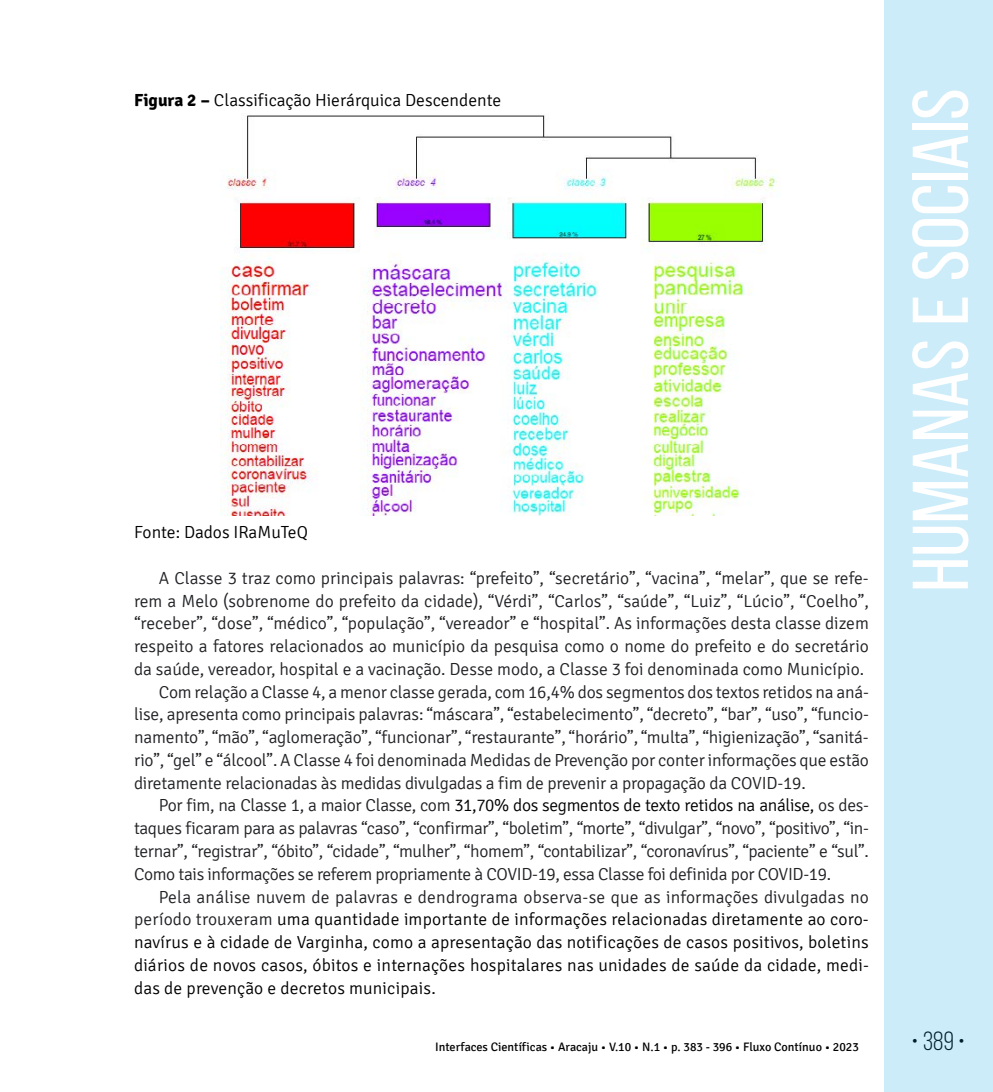
<style>
.page{position:relative;width:993px;height:1092px;background:#fff}
.page>*{position:absolute;margin:0;border:0;box-sizing:border-box;transform-origin:0 0}
.t1{font:78.75px "Bebas Neue";color:#fff;scale:1.09 1}
.t2{font:26.25px "Bebas Neue";color:#000}
.t3{font:300 17.5px "Signika";letter-spacing:-.01em;color:#202124}
.t4{font:300 17.5px "Signika";letter-spacing:.01em;color:#000}
.t5{font:300 17.5px "Signika";letter-spacing:-.02em;color:#000}
.t6{font:300 17.5px "Signika";letter-spacing:.01em;color:#202124}
.t7{font:12.25px "Signika";color:#000}
.s1{font-weight:700}
.s2{color:#202124}
</style>
<div class="page">
<div style="left:883px;top:0;width:109px;height:1091px;background:#cdecf9"></div>
<img style="left:220px;top:115px;width:559px;height:400px">
<p class="t4" style="left:134px;top:90px;width:368px"><span class="s1">Figura 2 –</span> Classificação Hierárquica Descendente</p>
<p class="t4" style="left:134px;top:523px;width:175px">Fonte: Dados IRaMuTeQ</p>
<p class="t3" style="left:159px;top:568px;width:711px">A Classe 3 traz como principais palavras: “prefeito”, “secretário”, “vacina”, “melar”, que se refe-</p>
<p class="t3" style="left:134px;top:591px;width:736px">rem a Melo (sobrenome do prefeito da cidade), “Vérdi”, “Carlos”, “saúde”, “Luiz”, “Lúcio”, “Coelho”,</p>
<p class="t3" style="left:134px;top:614px;width:736px">“receber”, “dose”, “médico”, “população”, “vereador” e “hospital”. As informações desta classe dizem</p>
<p class="t3" style="left:134px;top:636px;width:736px">respeito a fatores relacionados ao município da pesquisa como o nome do prefeito e do secretário</p>
<p class="t3" style="left:134px;top:659px;width:731px">da saúde, vereador, hospital e a vacinação. Desse modo, a Classe 3 foi denominada como Município.</p>
<p class="t3" style="left:159px;top:682px;width:711px">Com relação a Classe 4, a menor classe gerada, com 16,4% dos segmentos dos textos retidos na aná-</p>
<p class="t3" style="left:134px;top:705px;width:736px">lise, apresenta como principais palavras: “máscara”, “estabelecimento”, “decreto”, “bar”, “uso”, “funcio-</p>
<p class="t3" style="left:134px;top:727px;width:736px">namento”, “mão”, “aglomeração”, “funcionar”, “restaurante”, “horário”, “multa”, “higienização”, “sanitá-</p>
<p class="t3" style="left:134px;top:750px;width:736px">rio”, “gel” e “álcool”. A Classe 4 foi denominada Medidas de Prevenção por conter informações que estão</p>
<p class="t3" style="left:134px;top:773px;width:673px">diretamente relacionadas às medidas divulgadas a fim de prevenir a propagação da COVID-19.</p>
<p class="t5" style="left:159px;top:796px;width:711px"><span class="s2">Por fim, na Classe 1, a maior Classe, com</span> 31,70% dos segmentos de texto retidos na análise, <span class="s2">os des-</span></p>
<p class="t3" style="left:134px;top:818px;width:736px">taques ficaram para as palavras “caso”, “confirmar”, “boletim”, “morte”, “divulgar”, “novo”, “positivo”, “in-</p>
<p class="t3" style="left:134px;top:841px;width:736px">ternar”, “registrar”, “óbito”, “cidade”, “mulher”, “homem”, “contabilizar”, “coronavírus”, “paciente” e “sul”.</p>
<p class="t3" style="left:134px;top:864px;width:698px">Como tais informações se referem propriamente à COVID-19, essa Classe foi definida por COVID-19.</p>
<p class="t6" style="left:159px;top:887px;width:711px">Pela análise nuvem de palavras e dendrograma observa-se que as informações divulgadas no</p>
<p class="t4" style="left:134px;top:909px;width:736px"><span class="s2">período trouxeram</span> uma quantidade importante de informações relacionadas diretamente ao coro-</p>
<p class="t4" style="left:134px;top:932px;width:736px">navírus e à cidade de Varginha, como a apresentação das notificações de casos positivos, boletins</p>
<p class="t4" style="left:134px;top:955px;width:736px">diários de novos casos, óbitos e internações hospitalares nas unidades de saúde da cidade, medi-</p>
<p class="t4" style="left:134px;top:978px;width:303px">das de prevenção e decretos municipais.</p>
<h1 class="t1" style="left:897px;top:591px;width:463px;rotate:-90deg">Humanas e Sociais</h1>
<p class="t7" style="left:435px;top:1040px;width:425px">Interfaces Científicas • Aracaju • V.10 • N.1 • p. 383 - 396 • Fluxo Contínuo • 2023</p>
<h2 class="t2" style="left:911px;top:1026px;width:55px">• 389 •</h2>
</div>
